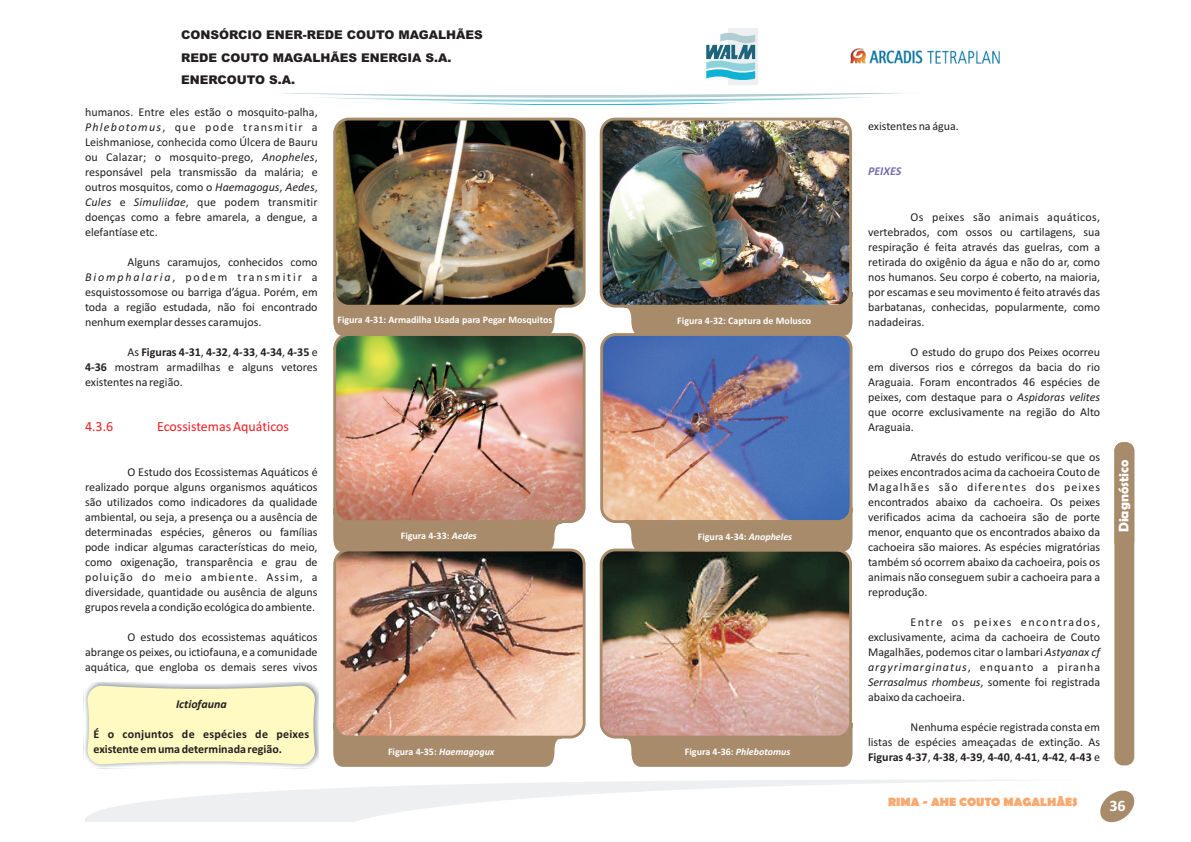
<style>
.page{position:relative;width:1191px;height:842px;background:#fff}
.page>*{position:absolute;margin:0;border:0;box-sizing:border-box;transform-origin:0 0}
.t1{font:700 16px "Calibri";color:#fff}
.t2{font:14px "Calibri";color:#ee1d23}
.t3{font:700 14px "Berlin Sans FB Demi";color:#fff}
.t4{font:12px/15px "Calibri";color:#231f20;text-align:justify}
.t5{font:900 12px/22.7px "Arial";color:#231f20}
.t6{font:700 12px/15px "Calibri";color:#231f20}
.t7{font:700 12px "Berlin Sans FB";color:#f9a86f}
.t8{font:italic 700 12px "Calibri";color:#231f20}
.t9{font:italic 700 12px "Calibri";color:#756fb3}
.t10{font:700 10px "Calibri";color:#fff}
.s1{font-style:italic}
.s2{font-weight:700}
</style>
<div class="page">
<div style="left:1114px;top:442px;width:20px;height:323px;background:#a78b6b;border-radius:8px"></div>
<img style="left:850px;top:48px;width:150px;height:16px">
<div style="left:728px;top:28px;width:30px;height:57px;background:#edeff0"></div>
<svg style="left:706px;top:33px;width:49px;height:47px"></svg>
<svg style="left:283px;top:93px;width:619px;height:12px"></svg>
<svg style="left:1100px;top:790px;width:35px;height:33px"></svg>
<div style="left:333px;top:298px;width:226px;height:37px;background:#a78b6b"></div>
<div style="left:627px;top:292px;width:226px;height:44px;background:#a78b6b"></div>
<svg style="left:621px;top:722px;width:232px;height:45px;background:#ab9173"></svg>
<svg style="left:333px;top:728px;width:231px;height:39px;background:#ab9072"></svg>
<img style="left:335px;top:119px;width:249px;height:187px;border-radius:14px">
<div style="left:333px;top:118px;width:252px;height:190px;border:3px solid #a78b6b;border-radius:14px"></div>
<img style="left:601px;top:334px;width:250px;height:188px;border-radius:14px">
<div style="left:600px;top:333px;width:252px;height:190px;border:3px solid #a78b6b;border-radius:14px"></div>
<img style="left:335px;top:334px;width:249px;height:188px;border-radius:14px">
<div style="left:333px;top:333px;width:252px;height:190px;border:3px solid #a78b6b;border-radius:14px"></div>
<img style="left:601px;top:550px;width:249px;height:187px;border-radius:14px">
<div style="left:600px;top:549px;width:252px;height:189px;border:3px solid #a78b6b;border-radius:14px"></div>
<svg style="left:621px;top:505px;width:232px;height:48px;background:#aa947e"></svg>
<svg style="left:333px;top:505px;width:231px;height:49px;background:#b18a6f"></svg>
<img style="left:335px;top:550px;width:249px;height:187px;border-radius:14px">
<div style="left:333px;top:549px;width:252px;height:189px;border:3px solid #a78b6b;border-radius:14px"></div>
<img style="left:601px;top:119px;width:249px;height:187px;border-radius:14px">
<div style="left:600px;top:118px;width:252px;height:190px;border:3px solid #a78b6b;border-radius:14px"></div>
<svg style="left:85px;top:780px;width:944px;height:42px"></svg>
<div style="left:84px;top:682px;width:235px;height:86px;background:#425159;opacity:.69"></div>
<svg style="left:87px;top:685px;width:228px;height:79px;background:#fbf6c2"></svg>
<p class="t5" style="left:181px;top:25px;width:303px">CONSÓRCIO ENER-REDE COUTO MAGALHÃES<br>REDE COUTO MAGALHÃES ENERGIA S.A.<br>ENERCOUTO S.A.</p>
<p class="t4" style="left:85px;top:106px;width:234px">humanos. Entre eles estão o mosquito-palha, <span class="s1">Phlebotomus</span>, que pode transmitir a Leishmaniose, conhecida como Úlcera de Bauru ou Calazar; o mosquito-prego, <span class="s1">Anopheles</span>, responsável pela transmissão da malária; e outros mosquitos, como o <span class="s1">Haemagogus</span>, <span class="s1">Aedes</span>, <span class="s1">Cules</span> e <span class="s1">Simuliidae</span>, que podem transmitir doenças como a febre amarela, a dengue, a elefantíase etc.</p>
<p class="t4" style="left:85px;top:256px;width:234px;text-indent:43px">Alguns caramujos, conhecidos como <span class="s1">Biomphalaria</span>, podem transmitir a esquistossomose ou barriga d’água. Porém, em toda a região estudada, não foi encontrado nenhum exemplar desses caramujos.</p>
<p class="t4" style="left:85px;top:346px;width:234px;text-indent:43px">As <span class="s2">Figuras 4-31</span>, <span class="s2">4-32</span>, <span class="s2">4-33</span>, <span class="s2">4-34</span>, <span class="s2">4-35</span> e <span class="s2">4-36</span> mostram armadilhas e alguns vetores existentes na região.</p>
<p class="t2" style="left:85px;top:421px;width:30px">4.3.6</p>
<p class="t2" style="left:157px;top:421px;width:134px">Ecossistemas Aquáticos</p>
<p class="t4" style="left:85px;top:466px;width:234px;text-indent:43px">O Estudo dos Ecossistemas Aquáticos é realizado porque alguns organismos aquáticos são utilizados como indicadores da qualidade ambiental, ou seja, a presença ou a ausência de determinadas espécies, gêneros ou famílias pode indicar algumas características do meio, como oxigenação, transparência e grau de poluição do meio ambiente. Assim, a diversidade, quantidade ou ausência de alguns grupos revela a condição ecológica do ambiente.</p>
<p class="t4" style="left:85px;top:631px;width:234px;text-indent:43px">O estudo dos ecossistemas aquáticos abrange os peixes, ou ictiofauna, e a comunidade aquática, que engloba os demais seres vivos</p>
<p class="t8" style="left:176px;top:699px;width:52px">Ictiofauna</p>
<p class="t6" style="left:94px;top:727px;width:217px">É o conjuntos de espécies de peixes existente em uma determinada região.</p>
<p class="t10" style="left:337px;top:315px;width:216px">Figura 4-31: Armadilha Usada para Pegar Mosquitos</p>
<p class="t10" style="left:677px;top:316px;width:136px">Figura 4-32: Captura de Molusco</p>
<p class="t10" style="left:401px;top:531px;width:78px">Figura 4-33: <span class="s1">Aedes</span></p>
<p class="t10" style="left:698px;top:533px;width:96px">Figura 4-34: <span class="s1">Anopheles</span></p>
<p class="t10" style="left:388px;top:748px;width:108px">Figura 4-35: <span class="s1">Haemagogux</span></p>
<p class="t10" style="left:685px;top:747px;width:107px">Figura 4-36: <span class="s1">Phlebotomus</span></p>
<p class="t4" style="left:868px;top:120px;width:92px">existentes na água.</p>
<p class="t9" style="left:868px;top:166px;width:35px">PEIXES</p>
<p class="t4" style="left:868px;top:210px;width:234px;text-indent:43px">Os peixes são animais aquáticos, vertebrados, com ossos ou cartilagens, sua respiração é feita através das guelras, com a retirada do oxigênio da água e não do ar, como nos humanos. Seu corpo é coberto, na maioria, por escamas e seu movimento é feito através das barbatanas, conhecidas, popularmente, como nadadeiras.</p>
<p class="t4" style="left:868px;top:345px;width:234px;text-indent:43px">O estudo do grupo dos Peixes ocorreu em diversos rios e córregos da bacia do rio Araguaia. Foram encontrados 46 espécies de peixes, com destaque para o <span class="s1">Aspidoras velites </span>que ocorre exclusivamente na região do Alto Araguaia.</p>
<p class="t4" style="left:868px;top:450px;width:234px;text-indent:43px">Através do estudo verificou-se que os peixes encontrados acima da cachoeira Couto de Magalhães são diferentes dos peixes encontrados abaixo da cachoeira. Os peixes verificados acima da cachoeira são de porte menor, enquanto que os encontrados abaixo da cachoeira são maiores. As espécies migratórias também só ocorrem abaixo da cachoeira, pois os animais não conseguem subir a cachoeira para a reprodução.</p>
<p class="t4" style="left:868px;top:615px;width:234px;text-indent:43px">Entre os peixes encontrados, exclusivamente, acima da cachoeira de Couto Magalhães, podemos citar o lambari <span class="s1">Astyanax cf argyrimarginatus</span>, enquanto a piranha <span class="s1">Serrasalmus rhombeus</span>, somente foi registrada abaixo da cachoeira.</p>
<p class="t4" style="left:868px;top:720px;width:234px;text-indent:43px">Nenhuma espécie registrada consta em listas de espécies ameaçadas de extinção. As <span class="s2">Figuras 4-37</span>, <span class="s2">4-38</span>, <span class="s2">4-39</span>, <span class="s2">4-40</span>, <span class="s2">4-41</span>, <span class="s2">4-42</span>, <span class="s2">4-43</span> e</p>
<p class="t3" style="left:1115px;top:532px;width:74px;rotate:-90deg">Diagnóstico</p>
<p class="t7" style="left:888px;top:795px;width:191px">RIMA - AHE COUTO MAGALHÃES</p>
<h1 class="t1" style="left:1109px;top:799px;width:18px">36</h1>
</div>
